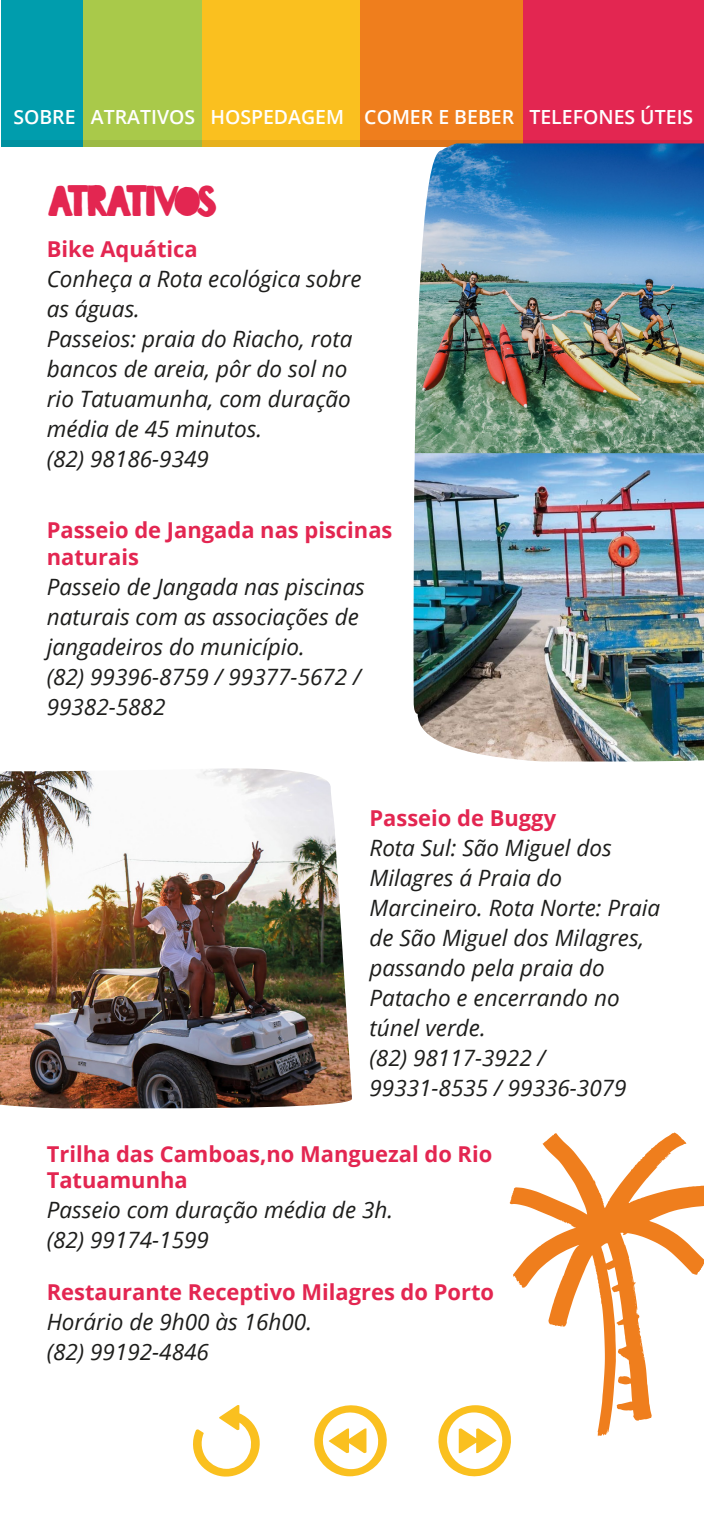
<style>
.page{position:relative;width:704px;height:1523px;background:#fff}
.page>*{position:absolute;margin:0;border:0;box-sizing:border-box;transform-origin:0 0}
.t1{font:42.94px "Don Benito";letter-spacing:-.05em;color:#e32651}
.t2{font:italic 22.5px/30px "Open Sans";color:#1d1d1b}
.t3{font:700 21.88px/26.2px "Open Sans";color:#e32651}
.t4{font:600 19.44px "Open Sans";color:#fff}
</style>
<div class="page">
<div style="left:1px;top:0;width:82px;height:146px;background:#009dad"></div>
<div style="left:83px;top:0;width:119px;height:146px;background:#a9c94a"></div>
<div style="left:202px;top:0;width:158px;height:146px;background:#fac01f"></div>
<div style="left:360px;top:0;width:163px;height:146px;background:#ef7e1d"></div>
<div style="left:523px;top:0;width:180px;height:146px;background:#e32651"></div>
<svg style="left:1px;top:140px;width:702px;height:6px"></svg>
<svg style="left:193px;top:1405px;width:67px;height:72px"></svg>
<svg style="left:314px;top:1405px;width:73px;height:71px"></svg>
<svg style="left:438px;top:1405px;width:73px;height:72px"></svg>
<img style="left:413px;top:453px;width:290px;height:308px">
<img style="left:414px;top:143px;width:289px;height:310px">
<img style="left:0;top:768px;width:352px;height:340px">
<svg style="left:509px;top:1132px;width:194px;height:304px"></svg>
<p class="t4" style="left:13px;top:103px;width:681px">SOBRE ATRATIVOS HOSPEDAGEM COMER E BEBER TELEFONES ÚTEIS</p>
<p class="t1" style="left:49px;top:178px;width:170px">ATRATIVOS</p>
<p class="t3" style="left:47px;top:235px;width:152px">Bike Aquática</p>
<p class="t2" style="left:47px;top:263px;width:316px">Conheça a Rota ecológica sobre as águas.<br>Passeios: praia do Riacho, rota bancos de areia, pôr do sol no rio Tatuamunha, com duração média de 45 minutos.<br>(82) 98186-9349</p>
<p class="t3" style="left:47px;top:517px;width:347px">Passeio de Jangada nas piscinas naturais</p>
<p class="t2" style="left:47px;top:571px;width:319px">Passeio de Jangada nas piscinas naturais com as associações de jangadeiros do município.<br>(82) 99396-8759 / 99377-5672 /<br>99382-5882</p>
<p class="t3" style="left:369px;top:805px;width:188px">Passeio de Buggy</p>
<p class="t2" style="left:369px;top:832px;width:292px">Rota Sul: São Miguel dos<br>Milagres á Praia do<br>Marcineiro. Rota Norte: Praia de São Miguel dos Milagres, passando pela praia do<br>Patacho e encerrando no túnel verde.<br>(82) 98117-3922 /<br>99331-8535 / 99336-3079</p>
<p class="t3" style="left:47px;top:1140px;width:447px">Trilha das Camboas,no Manguezal do Rio<br>Tatuamunha</p>
<p class="t2" style="left:47px;top:1194px;width:348px">Passeio com duração média de 3h. (82) 99174-1599</p>
<p class="t3" style="left:47px;top:1278px;width:448px">Restaurante Receptivo Milagres do Porto</p>
<p class="t2" style="left:47px;top:1306px;width:267px">Horário de 9h00 às 16h00. (82) 99192-4846</p>
</div>
